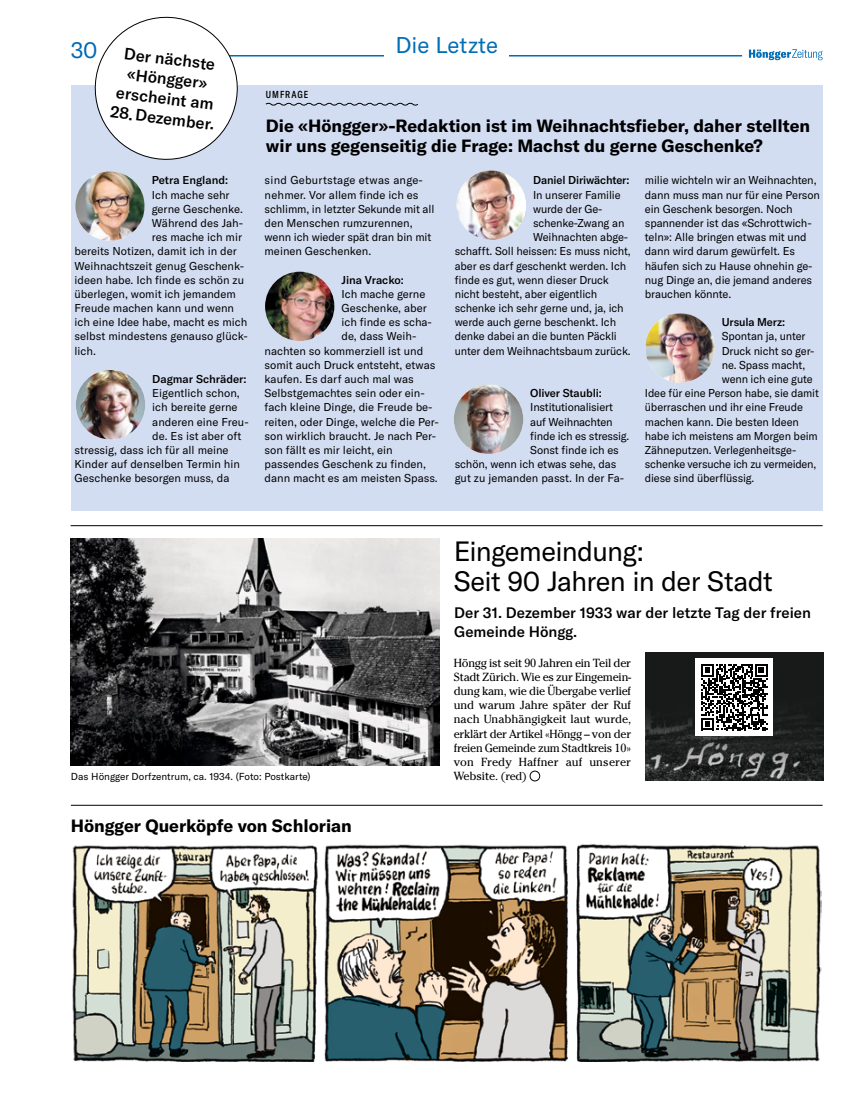
<style>
.page{position:relative;width:851px;height:1117px;background:#fff}
.page>*{position:absolute;margin:0;border:0;box-sizing:border-box;transform-origin:0 0}
.t1{font:27.5px/30px "GT America";letter-spacing:-.025em;color:#000}
.t2{font:22.5px "GT America";color:#006eb7}
.t3{font:22.5px "GT America";color:#0068b4}
.t4{font:700 17.5px/20px "GT America";color:#000}
.t5{font:500 16.25px/19.8px "GT America";color:#000;text-align:center}
.t6{font:500 15px/18.8px "GT America";color:#000}
.t7{font:11.75px/14.1px "Cheltenham Std";letter-spacing:-.01em;color:#000;text-align:justify}
.t8{font:11.25px/14.1px "GT America";letter-spacing:-.01em;color:#000}
.t9{font:500 11.25px "GT America";letter-spacing:-.01em;color:#000}
.t10{font:10px "GT America";color:#000}
.t11{font:500 condensed 10px "GT America";letter-spacing:.105em;color:#000;scale:.9 1}
.s1{font-size:11.38px}
</style>
<div class="page">
<hr style="left:103px;top:55px;width:639px;height:1px;background:#006eb7">
<svg style="left:748px;top:49px;width:74px;height:11px"></svg>
<img style="left:645px;top:652px;width:178px;height:128px">
<hr style="left:71px;top:525px;width:751px;height:1px;background:#000">
<div style="left:71px;top:85px;width:751px;height:425px;background:#d3ddf2"></div>
<div style="left:384px;top:36px;width:124px;height:28px;background:#fff"></div>
<hr style="left:71px;top:804px;width:751px;height:1px;background:#000">
<svg style="left:94px;top:16px;width:153px;height:144px"></svg>
<svg style="left:265px;top:102px;width:153px;height:4px"></svg>
<img style="left:76px;top:370px;width:69px;height:69px;border-radius:35px">
<img style="left:72px;top:844px;width:749px;height:217px">
<div style="left:529px;top:770px;width:11px;height:11px;border:1px solid #000;border-radius:50%"></div>
<img style="left:71px;top:539px;width:368px;height:226px">
<img style="left:75px;top:171px;width:70px;height:70px;border-radius:35px">
<img style="left:265px;top:271px;width:69px;height:70px;border-radius:35px">
<img style="left:454px;top:384px;width:69px;height:70px;border-radius:35px">
<div style="left:695px;top:658px;width:77px;height:77px;background:#fff"></div>
<svg style="left:701px;top:664px;width:66px;height:66px"></svg>
<img style="left:456px;top:170px;width:70px;height:70px;border-radius:35px">
<img style="left:645px;top:313px;width:69px;height:69px;border-radius:35px">
<h2 class="t3" style="left:71px;top:37px;width:28px">30</h2>
<h2 class="t2" style="left:395px;top:32px;width:104px">Die Letzte</h2>
<h3 class="t5" style="left:122px;top:43px;width:99px;rotate:7deg">Der nächste «Höngg er» erscheint am</h3>
<h3 class="t5" style="left:112px;top:102px;width:106px;rotate:7deg">28. Dezember.</h3>
<p class="t11" style="left:266px;top:89px;width:49px">UMFRAGE</p>
<h3 class="t4" style="left:266px;top:115px;width:545px">Die «Höngger»-Redaktion ist im Weihnachtsfieber, daher stellten wir uns gegenseitig die Frage: Machst du gerne Geschenke?</h3>
<p class="t9" style="left:152px;top:173px;width:78px">Petra England:</p>
<p class="t8" style="left:152px;top:187px;width:79px">Ich mache sehr</p>
<p class="t8" style="left:152px;top:202px;width:93px">gerne Geschenke.</p>
<p class="t8" style="left:152px;top:216px;width:93px">Während des Jah-</p>
<p class="t8" style="left:152px;top:230px;width:92px">res mache ich mir</p>
<p class="t8" style="left:74px;top:244px;width:164px">bereits Notizen, damit ich in der</p>
<p class="t8" style="left:74px;top:258px;width:171px">Weihnachtszeit genug Geschenk-</p>
<p class="t8" style="left:74px;top:272px;width:171px">ideen habe. Ich finde es schön zu</p>
<p class="t8" style="left:74px;top:287px;width:163px">überlegen, womit ich jemandem</p>
<p class="t8" style="left:74px;top:301px;width:161px">Freude machen kann und wenn</p>
<p class="t8" style="left:74px;top:315px;width:174px">ich eine Idee habe, macht es mich</p>
<p class="t8" style="left:74px;top:329px;width:175px">selbst mindestens genauso glück-</p>
<p class="t8" style="left:74px;top:343px;width:23px">lich.</p>
<p class="t9" style="left:152px;top:372px;width:96px">Dagmar Schräder:</p>
<p class="t8" style="left:152px;top:386px;width:89px">Eigentlich schon,</p>
<p class="t8" style="left:152px;top:400px;width:87px">ich bereite gerne</p>
<p class="t8" style="left:152px;top:414px;width:98px">anderen eine Freu-</p>
<p class="t8" style="left:152px;top:428px;width:91px">de. Es ist aber oft</p>
<p class="t8" style="left:74px;top:443px;width:156px">stressig, dass ich für all meine</p>
<p class="t8" style="left:74px;top:457px;width:167px">Kinder auf denselben Termin hin</p>
<p class="t8" style="left:74px;top:471px;width:156px">Geschenke besorgen muss, da</p>
<p class="t8" style="left:264px;top:173px;width:171px">sind Geburtstage etwas ange&shy;nehmer. Vor allem finde ich es schlimm, in letzter Sekunde mit all den Menschen rumzurennen, wenn ich wieder spät dran bin mit meinen Geschenken.</p>
<p class="t9" style="left:341px;top:273px;width:64px">Jina Vracko:</p>
<p class="t8" style="left:341px;top:287px;width:85px">Ich mache gerne</p>
<p class="t8" style="left:341px;top:301px;width:87px">Geschenke, aber</p>
<p class="t8" style="left:341px;top:315px;width:92px">ich finde es scha-</p>
<p class="t8" style="left:341px;top:329px;width:77px">de, dass Weih-</p>
<p class="t8" style="left:264px;top:343px;width:160px">nachten so kommerziell ist und</p>
<p class="t8" style="left:264px;top:358px;width:172px">somit auch Druck entsteht, etwas</p>
<p class="t8" style="left:264px;top:372px;width:151px">kaufen. Es darf auch mal was</p>
<p class="t8" style="left:264px;top:386px;width:162px">Selbstgemachtes sein oder ein-</p>
<p class="t8" style="left:264px;top:400px;width:169px">fach kleine Dinge, die Freude be-</p>
<p class="t8" style="left:264px;top:414px;width:176px">reiten, oder Dinge, welche die Per-</p>
<p class="t8" style="left:264px;top:428px;width:173px">son wirklich braucht. Je nach Per-</p>
<p class="t8" style="left:264px;top:443px;width:130px">son fällt es mir leicht, ein</p>
<p class="t8" style="left:264px;top:457px;width:163px">passendes Geschenk zu finden,</p>
<p class="t8" style="left:264px;top:471px;width:175px">dann macht es am meisten Spass.</p>
<p class="t9" style="left:533px;top:173px;width:98px">Daniel Diriwächter:</p>
<p class="t8" style="left:533px;top:187px;width:89px">In unserer Familie</p>
<p class="t8" style="left:533px;top:202px;width:71px">wurde der Ge-</p>
<p class="t8" style="left:533px;top:216px;width:93px">schenke-Zwang an</p>
<p class="t8" style="left:533px;top:230px;width:96px">Weihnachten abge-</p>
<p class="t8" style="left:454px;top:244px;width:177px">schafft. Soll heissen: Es muss nicht,</p>
<p class="t8" style="left:454px;top:258px;width:173px">aber es darf geschenkt werden. Ich</p>
<p class="t8" style="left:454px;top:272px;width:156px">finde es gut, wenn dieser Druck</p>
<p class="t8" style="left:454px;top:287px;width:144px">nicht besteht, aber eigentlich</p>
<p class="t8" style="left:454px;top:301px;width:170px">schenke ich sehr gerne und, ja, ich</p>
<p class="t8" style="left:454px;top:315px;width:163px">werde auch gerne beschenkt. Ich</p>
<p class="t8" style="left:454px;top:329px;width:164px">denke dabei an die bunten Päckli</p>
<p class="t8" style="left:454px;top:343px;width:177px">unter dem Weihnachtsbaum zurück.</p>
<p class="t9" style="left:530px;top:386px;width:73px">Oliver Staubli:</p>
<p class="t8" style="left:530px;top:400px;width:84px">Institutionalisiert</p>
<p class="t8" style="left:530px;top:414px;width:84px">auf Weihnachten</p>
<p class="t8" style="left:530px;top:428px;width:100px">finde ich es stressig.</p>
<p class="t8" style="left:530px;top:443px;width:90px">Sonst finde ich es</p>
<p class="t8" style="left:454px;top:457px;width:163px">schön, wenn ich etwas sehe, das</p>
<p class="t8" style="left:454px;top:471px;width:171px">gut zu jemanden passt. In der Fa-</p>
<p class="t8" style="left:644px;top:173px;width:176px">milie wichteln wir an Weihnachten, dann muss man nur für eine Person ein Geschenk besorgen. Noch spannender ist das «Schrottwich&shy;teln»: Alle bringen etwas mit und dann wird darum gewürfelt. Es häufen sich zu Hause ohnehin ge&shy;nug Dinge an, die jemand anderes brauchen könnte.</p>
<p class="t9" style="left:721px;top:315px;width:65px">Ursula Merz:</p>
<p class="t8" style="left:721px;top:329px;width:85px">Spontan ja, unter</p>
<p class="t8" style="left:721px;top:343px;width:94px">Druck nicht so ger-</p>
<p class="t8" style="left:721px;top:357px;width:85px">ne. Spass macht,</p>
<p class="t8" style="left:721px;top:372px;width:93px">wenn ich eine gute</p>
<p class="t8" style="left:644px;top:386px;width:176px">Idee für eine Person habe, sie damit</p>
<p class="t8" style="left:644px;top:400px;width:159px">überraschen und ihr eine Freude</p>
<p class="t8" style="left:644px;top:414px;width:155px">machen kann. Die besten Ideen</p>
<p class="t8" style="left:644px;top:428px;width:174px">habe ich meistens am Morgen beim</p>
<p class="t8" style="left:644px;top:443px;width:153px">Zähneputzen. Verlegenheitsge-</p>
<p class="t8" style="left:644px;top:457px;width:173px">schenke versuche ich zu vermeiden,</p>
<p class="t8" style="left:644px;top:471px;width:111px">diese sind überflüssig.</p>
<h1 class="t1" style="left:454px;top:536px;width:320px">Eingemeindung:<br>Seit 90 Jahren in der Stadt</h1>
<h3 class="t6" style="left:454px;top:603px;width:358px">Der 31. Dezember 1933 war der letzte Tag der freien<br>Gemeinde Höngg.</h3>
<p class="t7" style="left:454px;top:655px;width:179px">Höngg ist seit 90 Jahren ein Teil der Stadt Zürich. Wie es zur Eingemein&shy;dung kam, wie die Übergabe verlief und warum Jahre später der Ruf nach Unabhängigkeit laut wurde, erklärt der Artikel «Höngg – von der freien Gemeinde zum Stadtkreis 10» von Fredy Haffner auf unserer</p>
<p class="t10" style="left:71px;top:770px;width:241px">Das Höngger Dorfzentrum, ca. 1934. (Foto: Postkarte)</p>
<p class="t7" style="left:454px;top:768px;width:74px">Website. <span class="s1">(red)</span></p>
<h3 class="t4" style="left:71px;top:815px;width:282px">Höngger Querköpfe von Schlorian</h3>
</div>
